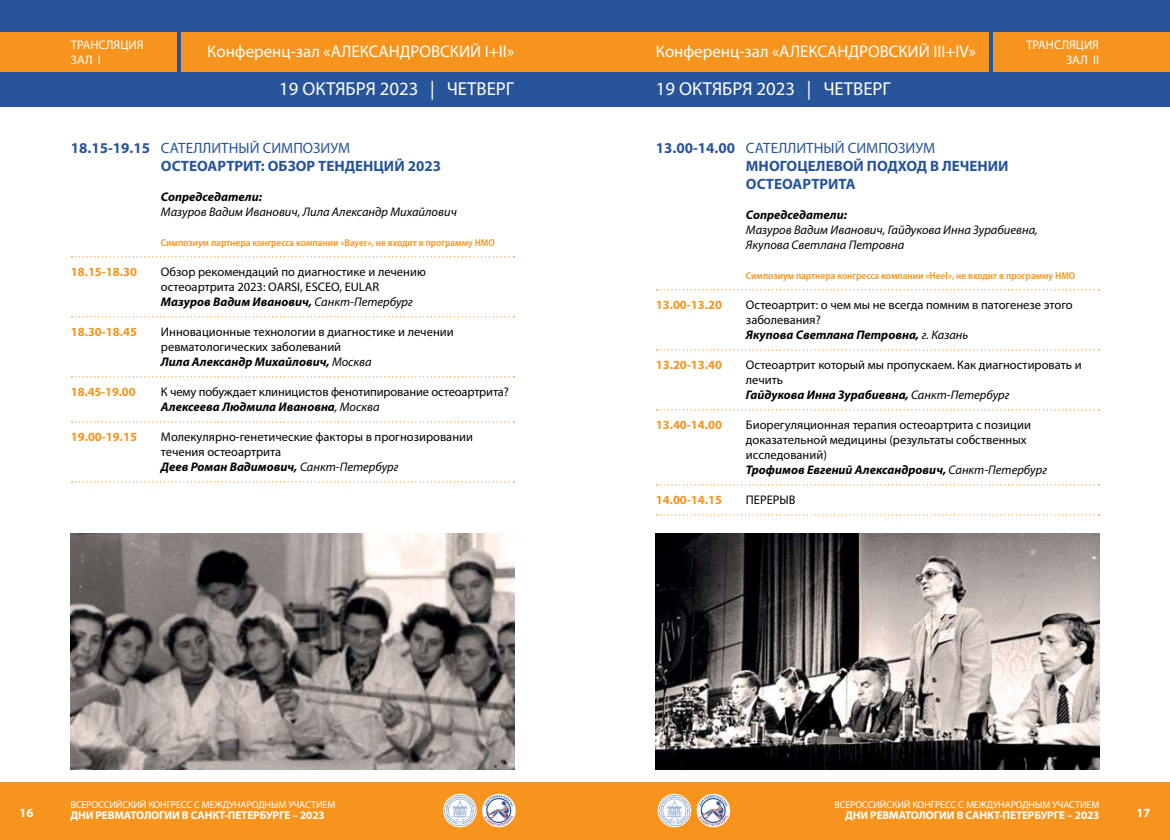
<style>
.page{position:relative;width:1170px;height:840px;background:#fff}
.page>*{position:absolute;margin:0;border:0;box-sizing:border-box;transform-origin:0 0}
.t1{font:18.75px "Myriad Pro";color:#fff}
.t2{font:16.88px "Myriad Pro";color:#fff}
.t3{font:700 15px/18px "Myriad Pro";color:#28549a}
.t4{font:12.5px/15px "Myriad Pro";color:#000}
.t5{font:italic 12.5px/15px "Myriad Pro";color:#000}
.t6{font:700 12.5px "Myriad Pro";color:#f7941e}
.t7{font:italic 700 12.5px "Myriad Pro";color:#000}
.t8{font:12.5px/15px "Myriad Pro";color:#fff}
.t9{font:700 12.5px "Myriad Pro";color:#fff}
.t10{font:700 11.25px "Myriad Pro";letter-spacing:-.01em;color:#fff}
.t11{font:600 semi-condensed 10px "Myriad Pro";color:#f7941e}
.t12{font:10px "Myriad Pro";letter-spacing:-.01em;color:#fff}
.s1{font-weight:400}
.s2{font-weight:700;font-style:italic}
.s3{font-style:italic}
</style>
<div class="page">
<div style="left:0;top:0;width:1169px;height:106px;background:#28549a"></div>
<div style="left:0;top:782px;width:585px;height:58px;background:#f7941e"></div>
<div style="left:585px;top:782px;width:584px;height:58px;background:#f7941e"></div>
<svg style="left:696px;top:794px;width:34px;height:33px"></svg>
<svg style="left:699px;top:795px;width:28px;height:31px"></svg>
<svg style="left:657px;top:794px;width:34px;height:33px"></svg>
<svg style="left:659px;top:795px;width:31px;height:31px"></svg>
<svg style="left:482px;top:794px;width:33px;height:33px"></svg>
<svg style="left:484px;top:795px;width:29px;height:31px"></svg>
<svg style="left:443px;top:794px;width:33px;height:33px"></svg>
<svg style="left:444px;top:795px;width:31px;height:31px"></svg>
<svg style="left:71px;top:256px;width:443px;height:1px"></svg>
<svg style="left:71px;top:316px;width:443px;height:1px"></svg>
<svg style="left:71px;top:376px;width:443px;height:1px"></svg>
<svg style="left:71px;top:421px;width:443px;height:1px"></svg>
<svg style="left:71px;top:481px;width:443px;height:1px"></svg>
<svg style="left:656px;top:289px;width:443px;height:1px"></svg>
<svg style="left:656px;top:349px;width:443px;height:1px"></svg>
<svg style="left:656px;top:409px;width:443px;height:1px"></svg>
<svg style="left:656px;top:484px;width:443px;height:1px"></svg>
<svg style="left:656px;top:514px;width:443px;height:1px"></svg>
<div style="left:585px;top:32px;width:402px;height:40px;background:#f7941e"></div>
<div style="left:182px;top:32px;width:403px;height:40px;background:#f7941e"></div>
<div style="left:992px;top:32px;width:177px;height:40px;background:#f7941e"></div>
<div style="left:0;top:32px;width:177px;height:40px;background:#f7941e"></div>
<img style="left:70px;top:533px;width:444px;height:236px">
<img style="left:656px;top:533px;width:442px;height:236px">
<p class="t8" style="left:71px;top:37px;width:74px">ТРАНСЛЯЦИЯ<br>ЗАЛ I</p>
<p class="t8" style="left:1026px;top:37px;width:74px;text-align:right">ТРАНСЛЯЦИЯ<br>ЗАЛ II</p>
<h2 class="t2" style="left:207px;top:41px;width:308px">Конференц-зал «АЛЕКСАНДРОВСКИЙ I+II»</h2>
<h2 class="t2" style="left:656px;top:41px;width:321px">Конференц-зал «АЛЕКСАНДРОВСКИЙ III+IV»</h2>
<h1 class="t1" style="left:279px;top:77px;width:236px">19 ОКТЯБРЯ 2023 | ЧЕТВЕРГ</h1>
<h1 class="t1" style="left:656px;top:77px;width:236px">19 ОКТЯБРЯ 2023 | ЧЕТВЕРГ</h1>
<p class="t3" style="left:161px;top:138px;width:281px;text-indent:-90px">18.15-19.15 <span class="s1">САТЕЛЛИТНЫЙ СИМПОЗИУМ<br></span>ОСТЕОАРТРИТ: ОБЗОР ТЕНДЕНЦИЙ 2023</p>
<p class="t7" style="left:161px;top:189px;width:102px">Сопредседатели:</p>
<p class="t5" style="left:161px;top:204px;width:297px">Мазуров Вадим Иванович, Лила Александр Михайлович</p>
<p class="t11" style="left:161px;top:237px;width:335px">Симпозиум партнера конгресса компании «Bayer», не входит в программу НМО</p>
<p class="t6" style="left:71px;top:264px;width:68px">18.15-18.30</p>
<p class="t4" style="left:161px;top:264px;width:266px">Обзор рекомендаций по диагностике и лечению остеоартрита 2023: OARSI, ESCEO, EULAR<br><span class="s2">Мазуров Вадим Иванович,</span> <span class="s3">Санкт-Петербург</span></p>
<p class="t6" style="left:71px;top:324px;width:68px">18.30-18.45</p>
<p class="t4" style="left:161px;top:324px;width:294px">Инновационные технологии в диагностике и лечении ревматологических заболеваний<br><span class="s2">Лила Александр Михайлович,</span> <span class="s3">Москва</span></p>
<p class="t6" style="left:71px;top:384px;width:66px">18.45-19.00</p>
<p class="t4" style="left:161px;top:384px;width:349px">К чему побуждает клиницистов фенотипирование остеоартрита?<br><span class="s2">Алексеева Людмила Ивановна</span><span class="s3">, Москва</span></p>
<p class="t6" style="left:71px;top:429px;width:68px">19.00-19.15</p>
<p class="t4" style="left:161px;top:429px;width:313px">Молекулярно-генетические факторы в прогнозировании течения остеоартрита<br><span class="s2">Деев Роман Вадимович,</span> <span class="s3">Санкт-Петербург</span></p>
<p class="t3" style="left:746px;top:138px;width:264px;text-indent:-90px">13.00-14.00 <span class="s1">САТЕЛЛИТНЫЙ СИМПОЗИУМ<br></span>МНОГОЦЕЛЕВОЙ ПОДХОД В ЛЕЧЕНИИ<br>ОСТЕОАРТРИТА</p>
<p class="t7" style="left:746px;top:207px;width:102px">Сопредседатели:</p>
<p class="t5" style="left:746px;top:222px;width:293px">Мазуров Вадим Иванович, Гайдукова Инна Зурабиевна,<br>Якупова Светлана Петровна</p>
<p class="t11" style="left:746px;top:270px;width:331px">Симпозиум партнера конгресса компании «Heel», не входит в программу НМО</p>
<p class="t6" style="left:656px;top:297px;width:68px">13.00-13.20</p>
<p class="t4" style="left:746px;top:297px;width:328px">Остеоартрит: о чем мы не всегда помним в патогенезе этого заболевания?<br><span class="s2">Якупова Светлана Петровна,</span> <span class="s3">г. Казань</span></p>
<p class="t6" style="left:656px;top:357px;width:68px">13.20-13.40</p>
<p class="t4" style="left:746px;top:357px;width:337px">Остеоартрит который мы пропускаем. Как диагностировать и лечить<br><span class="s2">Гайдукова Инна Зурабиевна,</span> <span class="s3">Санкт-Петербург</span></p>
<p class="t6" style="left:656px;top:417px;width:68px">13.40-14.00</p>
<p class="t4" style="left:746px;top:417px;width:302px">Биорегуляционная терапия остеоартрита с позиции доказательной медицины (результаты собственных исследований)<br><span class="s2">Трофимов Евгений Александрович,</span> <span class="s3">Санкт-Петербург</span></p>
<p class="t6" style="left:656px;top:492px;width:68px">14.00-14.15</p>
<p class="t4" style="left:746px;top:492px;width:51px">ПЕРЕРЫВ</p>
<p class="t9" style="left:19px;top:805px;width:15px">16</p>
<p class="t12" style="left:70px;top:798px;width:266px">ВСЕРОССИЙСКИЙ КОНГРЕСС С МЕЖДУНАРОДНЫМ УЧАСТИЕМ</p>
<p class="t10" style="left:70px;top:808px;width:256px">ДНИ РЕВМАТОЛОГИИ В САНКТ-ПЕТЕРБУРГЕ – 2023</p>
<p class="t12" style="left:834px;top:798px;width:266px">ВСЕРОССИЙСКИЙ КОНГРЕСС С МЕЖДУНАРОДНЫМ УЧАСТИЕМ</p>
<p class="t10" style="left:845px;top:808px;width:256px">ДНИ РЕВМАТОЛОГИИ В САНКТ-ПЕТЕРБУРГЕ – 2023</p>
<p class="t9" style="left:1136px;top:805px;width:15px">17</p>
</div>
